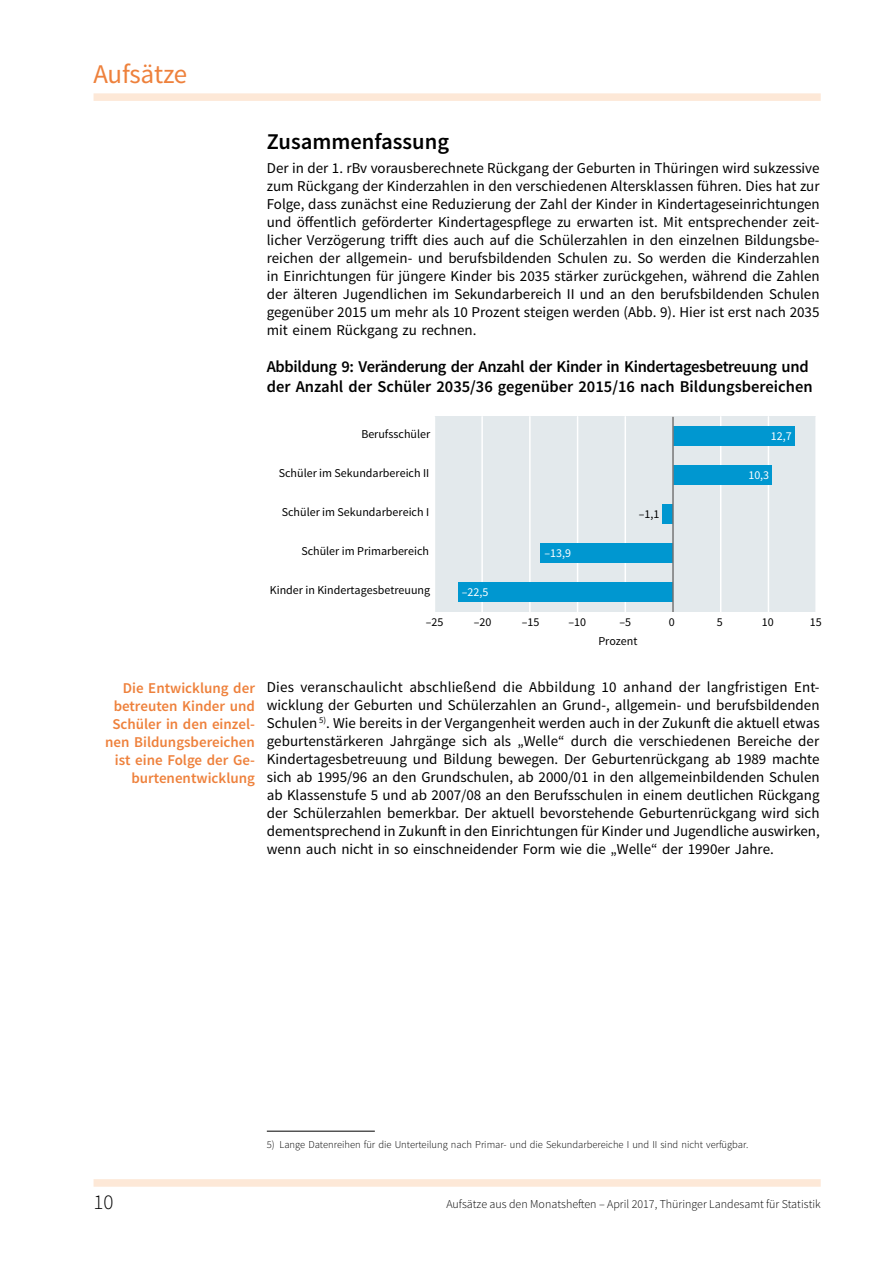
<style>
.page{position:relative;width:893px;height:1263px;background:#fff}
.page>*{position:absolute;margin:0;border:0;box-sizing:border-box;transform-origin:0 0}
.t1{font:27px "Source Sans Pro Regular 9";letter-spacing:-.01em;color:#ee813c}
.t2{font:600 22.5px "Source Sans Pro";color:#000}
.t3{font:300 21px "Source Sans Pro";color:#000}
.t4{font:600 16.5px/19.8px "Source Sans Pro";letter-spacing:-.02em;color:#000}
.t5{font:15px/18px "Source Sans Pro Regular 10";color:#000;text-align:justify}
.t6{font:600 15px/18px "Source Sans Pro";color:#ee813c;text-align:right}
.t7{font:12px "Source Sans Pro Regular 7";color:#000}
.t8{font:12px "Source Sans Pro Light 3";color:#000}
.t9{font:12px "Source Sans Pro Regular 7";color:#fff}
.t10{font:300 10.5px "Source Sans Pro";color:#000}
</style>
<div class="page">
<div style="left:94px;top:1179px;width:727px;height:8px;background:#fde8d7"></div>
<div style="left:94px;top:93px;width:727px;height:8px;background:#fde8d7"></div>
<div style="left:434px;top:417px;width:382px;height:195px;background:#e3e9ec"></div>
<hr style="left:434px;top:417px;width:1px;height:195px;background:#fff">
<hr style="left:481px;top:417px;width:2px;height:195px;background:#fff">
<hr style="left:529px;top:417px;width:2px;height:195px;background:#fff">
<hr style="left:577px;top:417px;width:1px;height:195px;background:#fff">
<hr style="left:624px;top:417px;width:2px;height:195px;background:#fff">
<hr style="left:720px;top:417px;width:1px;height:195px;background:#fff">
<hr style="left:768px;top:417px;width:1px;height:195px;background:#fff">
<hr style="left:815px;top:417px;width:2px;height:195px;background:#fff">
<div style="left:458px;top:583px;width:215px;height:19px;background:#0097d0"></div>
<div style="left:540px;top:544px;width:133px;height:19px;background:#0097d0"></div>
<div style="left:662px;top:505px;width:11px;height:19px;background:#0097d0"></div>
<div style="left:673px;top:465px;width:98px;height:20px;background:#0097d0"></div>
<div style="left:673px;top:426px;width:121px;height:20px;background:#0097d0"></div>
<hr style="left:672px;top:417px;width:2px;height:195px;background:#707172">
<hr style="left:267px;top:1131px;width:108px;height:1px;background:#000">
<h1 class="t1" style="left:94px;top:57px;width:95px">Aufsätze</h1>
<h2 class="t2" style="left:267px;top:127px;width:184px">Zusammenfassung</h2>
<p class="t5" style="left:267px;top:159px;width:554px">Der in der 1. rBv vorausberechnete Rückgang der Geburten in Thüringen wird sukzessive zum Rückgang der Kinderzahlen in den verschiedenen Altersklassen führen. Dies hat zur Folge, dass zunächst eine Reduzierung der Zahl der Kinder in Kindertageseinrichtungen und öffentlich geförderter Kindertagespflege zu erwarten ist. Mit entsprechender zeit&shy;licher Verzögerung trifft dies auch auf die Schülerzahlen in den einzelnen Bildungsbe&shy;reichen der allgemein- und berufsbildenden Schulen zu. So werden die Kinderzahlen in Einrichtungen für jüngere Kinder bis 2035 stärker zurückgehen, während die Zahlen der älteren Jugendlichen im Sekundarbereich II und an den berufsbildenden Schulen gegenüber 2015 um mehr als 10 Prozent steigen werden (Abb. 9). Hier ist erst nach 2035 mit einem Rückgang zu rechnen.</p>
<p class="t4" style="left:267px;top:357px;width:547px">Abbildung 9: Veränderung der Anzahl der Kinder in Kindertagesbetreuung und der Anzahl der Schüler 2035/36 gegenüber 2015/16 nach Bildungsbereichen</p>
<p class="t7" style="left:361px;top:427px;width:70px">Berufsschüler</p>
<p class="t9" style="left:771px;top:428px;width:22px">12,7</p>
<p class="t7" style="left:279px;top:466px;width:152px">Schüler im Sekundarbereich II</p>
<p class="t9" style="left:748px;top:467px;width:22px">10,3</p>
<p class="t7" style="left:282px;top:505px;width:149px">Schüler im Sekundarbereich I</p>
<p class="t7" style="left:639px;top:506px;width:22px">–1,1</p>
<p class="t7" style="left:301px;top:544px;width:129px">Schüler im Primarbereich</p>
<p class="t9" style="left:544px;top:545px;width:28px">–13,9</p>
<p class="t7" style="left:270px;top:583px;width:162px">Kinder in Kindertagesbetreuung</p>
<p class="t9" style="left:462px;top:584px;width:28px">–22,5</p>
<p class="t7" style="left:426px;top:614px;width:19px">–25</p>
<p class="t7" style="left:474px;top:614px;width:19px">–20</p>
<p class="t7" style="left:522px;top:614px;width:19px">–15</p>
<p class="t7" style="left:568px;top:614px;width:19px">–10</p>
<p class="t7" style="left:619px;top:614px;width:13px">–5</p>
<p class="t7" style="left:669px;top:614px;width:7px">0</p>
<p class="t7" style="left:717px;top:614px;width:7px">5</p>
<p class="t7" style="left:762px;top:614px;width:13px">10</p>
<p class="t7" style="left:810px;top:614px;width:13px">15</p>
<p class="t7" style="left:598px;top:634px;width:41px">Prozent</p>
<p class="t6" style="left:105px;top:679px;width:151px">Die Entwicklung der betreuten Kinder und<br>Schüler in den einzel&shy;nen Bildungsbereichen ist eine Folge der Ge&shy;burtenentwicklung</p>
<p class="t5" style="left:267px;top:678px;width:554px">Dies veranschaulicht abschließend die Abbildung 10 anhand der langfristigen Ent&shy;wicklung der Geburten und Schülerzahlen an Grund-, allgemein- und berufsbildenden Schulen <sup>5)</sup>. Wie bereits in der Vergangenheit werden auch in der Zukunft die aktuell etwas geburtenstärkeren Jahrgänge sich als „Welle“ durch die verschiedenen Bereiche der Kindertagesbetreuung und Bildung bewegen. Der Geburtenrückgang ab 1989 machte sich ab 1995/96 an den Grundschulen, ab 2000/01 in den allgemeinbildenden Schulen ab Klassenstufe 5 und ab 2007/08 an den Berufsschulen in einem deutlichen Rückgang der Schülerzahlen bemerkbar. Der aktuell bevorstehende Geburtenrückgang wird sich dementsprechend in Zukunft in den Einrichtungen für Kinder und Jugendliche auswirken, wenn auch nicht in so einschneidender Form wie die „Welle“ der 1990er Jahre.</p>
<p class="t10" style="left:267px;top:1138px;width:483px">5) Lange Datenreihen für die Unterteilung nach Primar- und die Sekundarbereiche I und II sind nicht verfügbar.</p>
<h3 class="t3" style="left:94px;top:1189px;width:22px">10</h3>
<p class="t8" style="left:446px;top:1197px;width:376px">Aufsätze aus den Monatsheften – April 2017, Thüringer Landesamt für Statistik</p>
</div>
